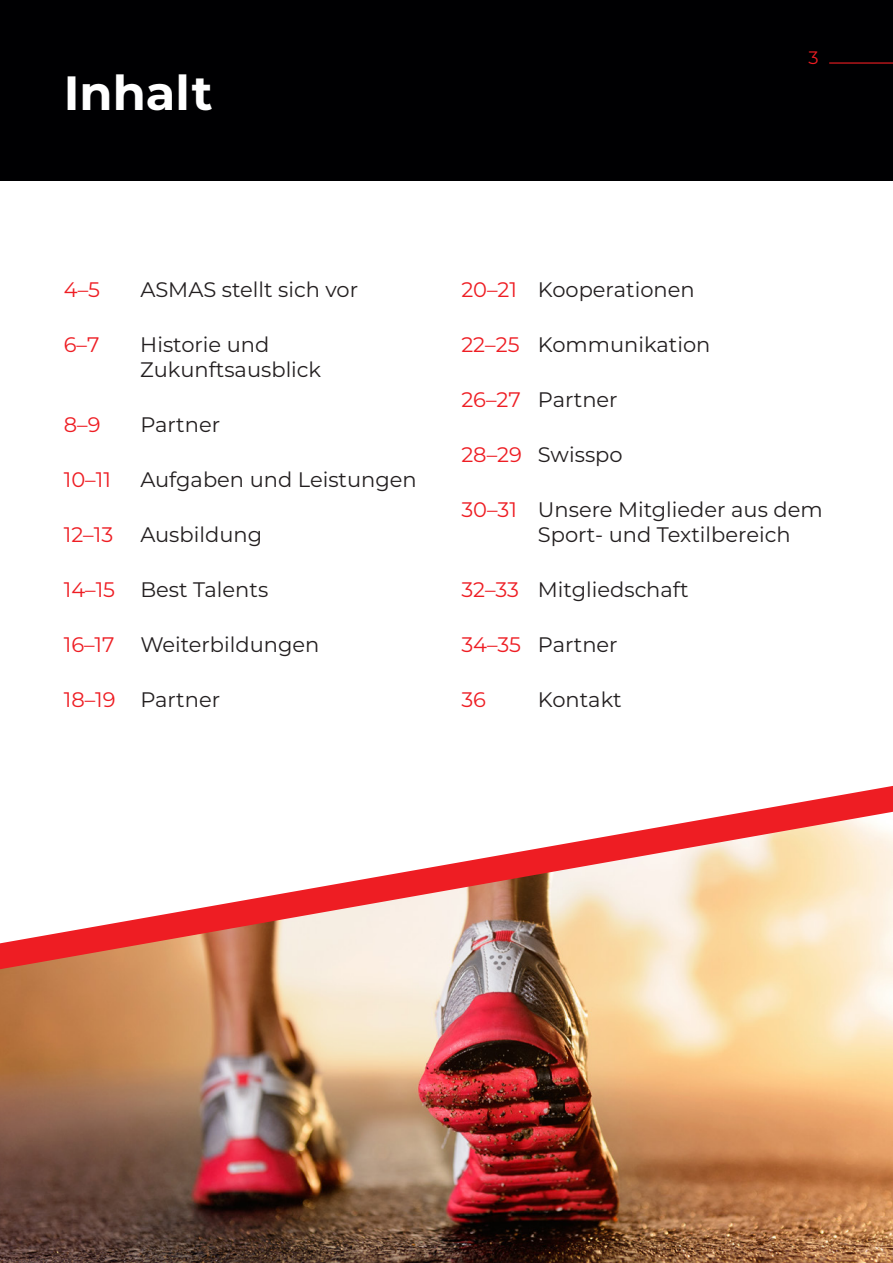
<style>
.page{position:relative;width:893px;height:1263px;background:#fff}
.page>*{position:absolute;margin:0;border:0;box-sizing:border-box;transform-origin:0 0}
.Head2{font:700 48px "Montserrat";color:#fff}
.t1{font:21px/25.2px "Montserrat";color:#231f20}
.t2{font:21px "Montserrat";color:#ee1d23}
.t3{font:18px "Montserrat";color:#ee1d23}
.s1{color:#ee1d23}
</style>
<div class="page">
<div style="left:0;top:0;width:893px;height:181px;background:#000002"></div>
<hr style="left:829px;top:62px;width:64px;height:2px;background:#ee1d23">
<img style="left:0;top:969px;width:893px;height:294px">
<svg style="left:0;top:786px;width:893px;height:183px"></svg>
<p class="Head2" style="left:64px;top:59px;width:150px">Inhalt</p>
<p class="t3" style="left:808px;top:45px;width:12px">3</p>
<p class="t2" style="left:64px;top:275px;width:38px">4–5</p>
<p class="t1" style="left:140px;top:276px;width:219px">ASMAS stellt sich vor</p>
<p class="t2" style="left:64px;top:330px;width:37px">6–7</p>
<p class="t1" style="left:140px;top:331px;width:182px">Historie und<br>Zukunftsausblick</p>
<p class="t2" style="left:64px;top:410px;width:38px">8–9</p>
<p class="t1" style="left:140px;top:411px;width:81px">Partner</p>
<p class="t2" style="left:64px;top:465px;width:49px">10–11</p>
<p class="t1" style="left:140px;top:466px;width:278px">Aufgaben und Leistungen</p>
<p class="t2" style="left:64px;top:520px;width:51px">12–13</p>
<p class="t1" style="left:140px;top:521px;width:123px">Ausbildung</p>
<p class="t1" style="left:64px;top:576px;width:206px"><span class="s1">14–15</span> Best Talents</p>
<p class="t1" style="left:64px;top:631px;width:257px"><span class="s1">16–17</span> Weiterbildungen</p>
<p class="t1" style="left:64px;top:686px;width:158px"><span class="s1">18–19</span> Partner</p>
<p class="t1" style="left:461px;top:276px;width:235px"><span class="s1">20–21</span> Kooperationen</p>
<p class="t1" style="left:461px;top:331px;width:251px"><span class="s1">22–25</span> Kommunikation</p>
<p class="t1" style="left:461px;top:386px;width:158px"><span class="s1">26–27</span> Partner</p>
<p class="t1" style="left:461px;top:441px;width:163px"><span class="s1">28–29</span> Swisspo</p>
<p class="t1" style="left:538px;top:496px;width:286px;text-indent:-77px"><span class="s1">30–31</span> Unsere Mitglieder aus dem<br>Sport- und Textilbereich</p>
<p class="t1" style="left:461px;top:576px;width:229px"><span class="s1">32–33</span> Mitgliedschaft</p>
<p class="t1" style="left:461px;top:631px;width:158px"><span class="s1">34–35</span> Partner</p>
<p class="t2" style="left:461px;top:685px;width:26px">36</p>
<p class="t1" style="left:538px;top:686px;width:85px">Kontakt</p>
</div>
